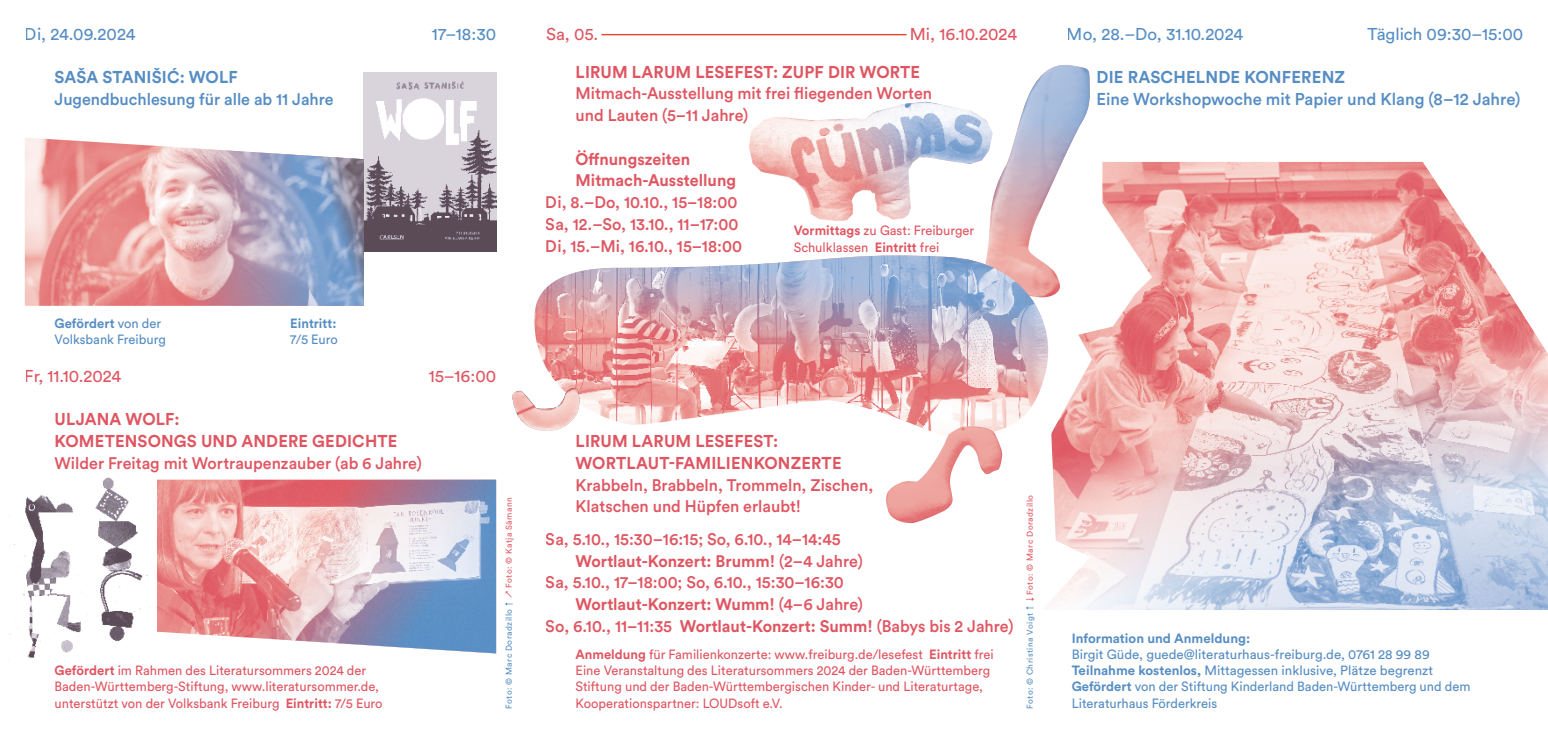
<style>
.page{position:relative;width:1548px;height:735px;background:#fff}
.page>*{position:absolute;margin:0;border:0;box-sizing:border-box;transform-origin:0 0}
.t1{font:700 16.97px/21.7px "Circular Std";letter-spacing:.01em;color:#df5662}
.t2{font:16.97px "Circular Std";color:#568dc3}
.t3{font:500 16.97px "Circular Std";color:#568dc3}
.t4{font:16.97px "Circular Std";color:#df5662}
.t5{font:700 16.97px "Circular Pro";letter-spacing:.01em;color:#df5662}
.t6{font:700 16.97px "Circular Std";letter-spacing:.01em;color:#568dc3}
.t7{font:700 16.97px "Circular Pro";letter-spacing:.01em;color:#568dc3}
.t8{font:500 16.62px/21.7px "Circular Std";color:#df5662}
.t9{font:700 16.62px/21.7px "Circular Std";color:#df5662}
.t10{font:500 16.62px "Circular Std";color:#568dc3}
.t11{font:13.3px/16.3px "Circular Std";color:#df5662}
.t12{font:13.3px/16.3px "Circular Std";color:#568dc3}
.t13{font:700 13.3px "Circular Std";color:#568dc3}
.t14{font:8.4px "Circular Std";letter-spacing:.05em;color:#568dc3}
.t15{font:8.4px "Circular Std";letter-spacing:.05em;color:#df5662}
.s1{font-weight:700}
.s2{font-weight:500}
.s3{color:#df5662}
</style>
<div class="page">
<img style="left:534px;top:255px;width:508px;height:174px">
<hr style="left:601px;top:34px;width:305px;height:1px;background:#e7452a">
<img style="left:364px;top:72px;width:132px;height:179px">
<img style="left:25px;top:137px;width:339px;height:169px">
<img style="left:885px;top:426px;width:118px;height:97px">
<img style="left:749px;top:102px;width:234px;height:119px">
<img style="left:512px;top:388px;width:68px;height:43px">
<svg style="left:1042px;top:162px;width:506px;height:447px;background:#e6c6ca"></svg>
<img style="left:983px;top:65px;width:108px;height:233px">
<svg style="left:157px;top:479px;width:339px;height:174px;background:#ceadb9"></svg>
<img style="left:9px;top:488px;width:149px;height:170px">
<div style="left:73px;top:646px;width:81px;height:13px;background:#fff"></div>
<svg style="left:103px;top:477px;width:11px;height:11px"></svg>
<p class="t2" style="left:25px;top:23px;width:112px">Di, 24.09.2024</p>
<p class="t2" style="left:432px;top:23px;width:66px">17–18:30</p>
<p class="t7" style="left:55px;top:65px;width:184px">SAŠA STANIŠIĆ: WOLF</p>
<p class="t10" style="left:55px;top:89px;width:281px">Jugendbuchlesung für alle ab 11 Jahre</p>
<p class="t4" style="left:546px;top:23px;width:54px">Sa, 05.</p>
<p class="t4" style="left:910px;top:23px;width:109px">Mi, 16.10.2024</p>
<p class="t5" style="left:576px;top:60px;width:346px">LIRUM LARUM LESEFEST: ZUPF DIR WORTE</p>
<p class="t8" style="left:575px;top:82px;width:358px">Mitmach-Ausstellung mit frei fliegenden Worten und Lauten (5–11 Jahre)</p>
<p class="t9" style="left:575px;top:147px;width:162px">Öffnungszeiten<br>Mitmach-Ausstellung</p>
<p class="t8" style="left:546px;top:191px;width:198px">Di, 8.–Do, 10.10., 15–18:00<br>Sa, 12.–So, 13.10., 11–17:00<br>Di, 15.–Mi, 16.10., 15–18:00</p>
<p class="t11" style="left:794px;top:222px;width:182px"><span class="s1">Vormittags</span> zu Gast: Freiburger<br>Schulklassen <span class="s1">Eintritt</span> frei</p>
<p class="t12" style="left:55px;top:314px;width:113px"><span class="s1">Gefördert</span> von der<br>Volksbank Freiburg</p>
<p class="t13" style="left:290px;top:314px;width:48px">Eintritt:</p>
<p class="t12" style="left:290px;top:331px;width:49px">7/5 Euro</p>
<p class="t4" style="left:25px;top:365px;width:98px">Fr, 11.10.2024</p>
<p class="t4" style="left:429px;top:365px;width:69px">15–16:00</p>
<p class="t1" style="left:55px;top:408px;width:344px">ULJANA WOLF:<br>KOMETENSONGS UND ANDERE GEDICHTE</p>
<p class="t8" style="left:55px;top:451px;width:369px">Wilder Freitag mit Wortraupenzauber (ab 6 Jahre)</p>
<p class="t11" style="left:55px;top:661px;width:330px"><span class="s1">Gefördert</span> im Rahmen des Literatursommers 2024 der<br>Baden-Württemberg-Stiftung, www.literatursommer.de, unterstützt von der Volksbank Freiburg <span class="s1">Eintritt:</span> 7/5 Euro</p>
<p class="t1" style="left:576px;top:429px;width:267px">LIRUM LARUM LESEFEST:<br>WORTLAUT-FAMILIENKONZERTE</p>
<p class="t8" style="left:575px;top:473px;width:299px">Krabbeln, Brabbeln, Trommeln, Zischen,<br>Klatschen und Hüpfen erlaubt!</p>
<p class="t8" style="left:546px;top:527px;width:297px">Sa, 5.10., 15:30–16:15; So, 6.10., 14–14:45</p>
<p class="t9" style="left:575px;top:549px;width:289px">Wortlaut-Konzert: Brumm! <span class="s2">(2–4 Jahre)</span></p>
<p class="t8" style="left:546px;top:571px;width:300px">Sa, 5.10., 17–18:00; So, 6.10., 15:30–16:30</p>
<p class="t9" style="left:575px;top:592px;width:289px">Wortlaut-Konzert: Wumm! <span class="s2">(4–6 Jahre)</span></p>
<p class="t8" style="left:546px;top:614px;width:469px">So, 6.10., 11–11:35 <span class="s1">Wortlaut-Konzert: Summ!</span> (Babys bis 2 Jahre)</p>
<p class="t11" style="left:575px;top:645px;width:420px"><span class="s1">Anmeldung</span> für Familienkonzerte: www.freiburg.de/lesefest <span class="s1">Eintritt</span> frei<br>Eine Veranstaltung des Literatursommers 2024 der Baden-Württemberg<br>Stiftung und der Baden-Württembergischen Kinder- und Literaturtage,</p>
<p class="t15" style="left:504px;top:596px;width:101px;rotate:-90deg">↗ Foto: © Katja Sämann</p>
<p class="t14" style="left:1025px;top:708px;width:215px;rotate:-90deg">Foto: © Christina Voigt ↑ <span class="s3">↓ Foto: © Marc Doradzillo</span></p>
<p class="t14" style="left:504px;top:708px;width:108px;rotate:-90deg">Foto: © Marc Doradzillo ↑</p>
<p class="t11" style="left:575px;top:694px;width:209px">Kooperationspartner: LOUDsoft e.V.</p>
<p class="t2" style="left:1067px;top:23px;width:178px">Mo, 28.–Do, 31.10.2024</p>
<p class="t2" style="left:1367px;top:23px;width:157px">Täglich 09:30–15:00</p>
<p class="t6" style="left:1096px;top:66px;width:250px">DIE RASCHELNDE KONFERENZ</p>
<p class="t3" style="left:1096px;top:88px;width:426px">Eine Workshopwoche mit Papier und Klang (8–12 Jahre)</p>
<p class="t13" style="left:1071px;top:629px;width:180px">Information und Anmeldung:</p>
<p class="t12" style="left:1071px;top:645px;width:400px">Birgit Güde, guede@literaturhaus-freiburg.de, 0761 28 99 89<br><span class="s1">Teilnahme kostenlos,</span> Mittagessen inklusive, Plätze begrenzt <span class="s1">Gefördert</span> von der Stiftung Kinderland Baden-Württemberg und dem Literaturhaus Förderkreis</p>
</div>
